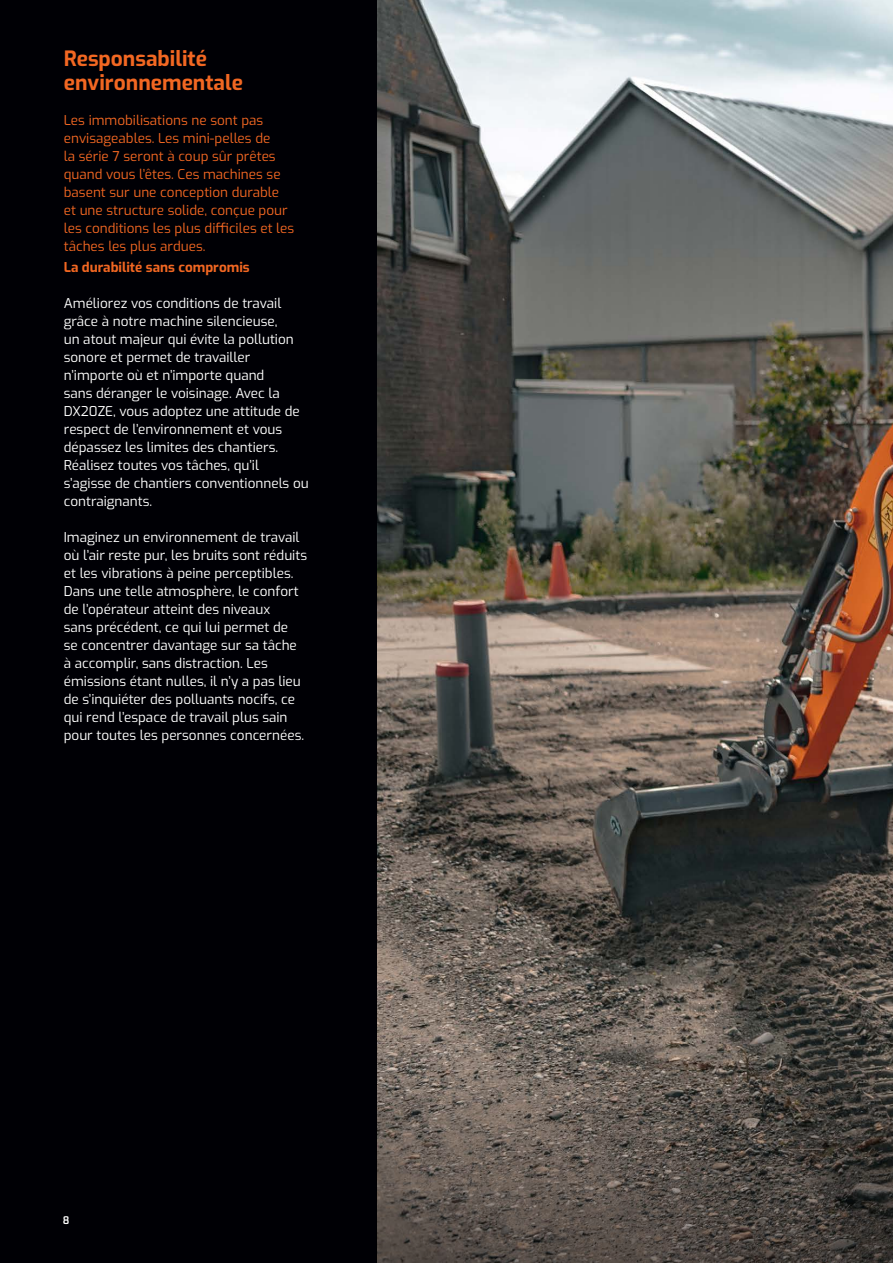
<style>
.page{position:relative;width:893px;height:1263px;background:#000005}
.page>*{position:absolute;margin:0;border:0;box-sizing:border-box;transform-origin:0 0}
.t1{font:700 21px/24px "Exo";color:#f26722}
.t2{font:13.5px/18px "Exo";color:#fff}
.t3{font:13.5px/18px "Exo";color:#f26722}
.t4{font:700 13.5px "Exo";color:#f26722}
.t5{font:600 10.5px "Exo";color:#fff}
</style>
<div class="page">
<img style="left:377px;top:0;width:516px;height:994px">
<svg style="left:377px;top:994px;width:516px;height:269px;background:#5c554e"></svg>
<h1 class="t1" style="left:64px;top:45px;width:181px">Responsabilité environnementale</h1>
<p class="t3" style="left:64px;top:110px;width:232px">Les immobilisations ne sont pas envisageables. Les mini-pelles de<br>la série 7 seront à coup sûr prêtes quand vous l’êtes. Ces machines se basent sur une conception durable et une structure solide, conçue pour les conditions les plus difficiles et les tâches les plus ardues.</p>
<p class="t4" style="left:64px;top:257px;width:187px">La durabilité sans compromis</p>
<p class="t2" style="left:64px;top:294px;width:246px">Améliorez vos conditions de travail grâce à notre machine silencieuse,<br>un atout majeur qui évite la pollution sonore et permet de travailler n’importe où et n’importe quand<br>sans déranger le voisinage. Avec la DX20ZE, vous adoptez une attitude de respect de l’environnement et vous dépassez les limites des chantiers.<br>Réalisez toutes vos tâches, qu’il s’agisse de chantiers conventionnels ou contraignants.</p>
<p class="t2" style="left:64px;top:528px;width:245px">Imaginez un environnement de travail où l’air reste pur, les bruits sont réduits et les vibrations à peine perceptibles.<br>Dans une telle atmosphère, le confort de l’opérateur atteint des niveaux<br>sans précédent, ce qui lui permet de<br>se concentrer davantage sur sa tâche à accomplir, sans distraction. Les émissions étant nulles, il n’y a pas lieu de s’inquiéter des polluants nocifs, ce qui rend l’espace de travail plus sain pour toutes les personnes concernées.</p>
<p class="t5" style="left:63px;top:1213px;width:8px">8</p>
</div>
